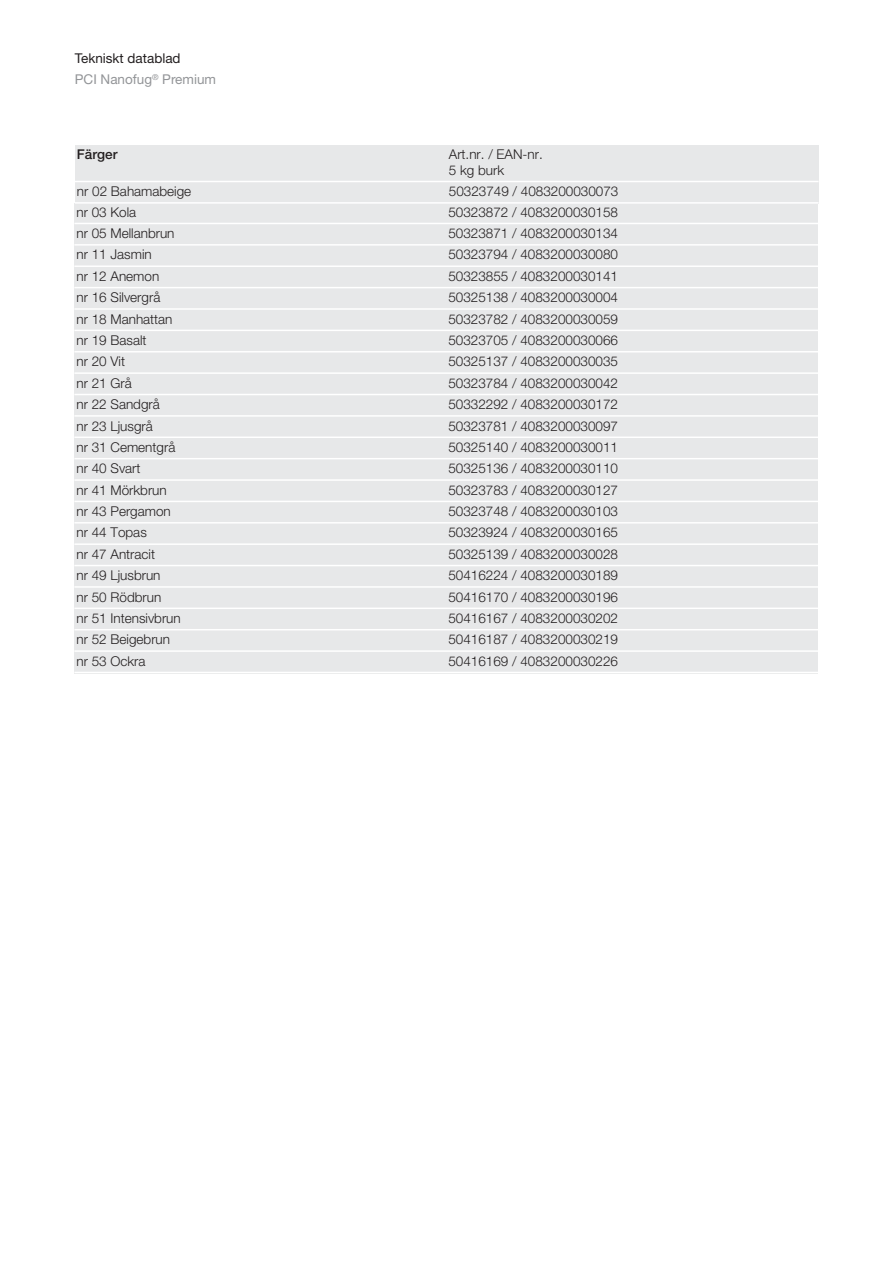
<style>
.page{position:relative;width:893px;height:1263px;background:#fff}
.page>*{position:absolute;margin:0;border:0;box-sizing:border-box;transform-origin:0 0}
.t1{font:300 13.5px/16.2px "Helvetica Neue LT Pro";color:#231f20}
.t2{font:13.5px/21.3px "Helvetica Neue LT Pro";color:#939598}
.t3{font:500 13.5px "Helvetica Neue LT Pro";color:#231f20}
.s1{color:#231f20}
</style>
<div class="page">
<div style="left:74px;top:203px;width:372px;height:20px;background:#e7e8e9"></div>
<div style="left:446px;top:203px;width:372px;height:20px;background:#e7e8e9"></div>
<div style="left:74px;top:223px;width:372px;height:22px;background:#e7e8e9"></div>
<div style="left:446px;top:223px;width:372px;height:22px;background:#e7e8e9"></div>
<div style="left:74px;top:245px;width:372px;height:21px;background:#e7e8e9"></div>
<div style="left:446px;top:245px;width:372px;height:21px;background:#e7e8e9"></div>
<div style="left:74px;top:266px;width:372px;height:22px;background:#e7e8e9"></div>
<div style="left:446px;top:266px;width:372px;height:22px;background:#e7e8e9"></div>
<div style="left:74px;top:288px;width:372px;height:21px;background:#e7e8e9"></div>
<div style="left:446px;top:288px;width:372px;height:21px;background:#e7e8e9"></div>
<div style="left:74px;top:309px;width:372px;height:21px;background:#e7e8e9"></div>
<div style="left:446px;top:309px;width:372px;height:21px;background:#e7e8e9"></div>
<div style="left:74px;top:330px;width:372px;height:22px;background:#e7e8e9"></div>
<div style="left:446px;top:330px;width:372px;height:22px;background:#e7e8e9"></div>
<div style="left:74px;top:352px;width:372px;height:21px;background:#e7e8e9"></div>
<div style="left:446px;top:352px;width:372px;height:21px;background:#e7e8e9"></div>
<div style="left:74px;top:373px;width:372px;height:21px;background:#e7e8e9"></div>
<div style="left:446px;top:373px;width:372px;height:21px;background:#e7e8e9"></div>
<div style="left:74px;top:394px;width:372px;height:22px;background:#e7e8e9"></div>
<div style="left:446px;top:394px;width:372px;height:22px;background:#e7e8e9"></div>
<div style="left:74px;top:416px;width:372px;height:21px;background:#e7e8e9"></div>
<div style="left:446px;top:416px;width:372px;height:21px;background:#e7e8e9"></div>
<div style="left:74px;top:437px;width:372px;height:22px;background:#e7e8e9"></div>
<div style="left:446px;top:437px;width:372px;height:22px;background:#e7e8e9"></div>
<div style="left:74px;top:459px;width:372px;height:21px;background:#e7e8e9"></div>
<div style="left:446px;top:459px;width:372px;height:21px;background:#e7e8e9"></div>
<div style="left:74px;top:480px;width:372px;height:21px;background:#e7e8e9"></div>
<div style="left:446px;top:480px;width:372px;height:21px;background:#e7e8e9"></div>
<div style="left:74px;top:501px;width:372px;height:22px;background:#e7e8e9"></div>
<div style="left:446px;top:501px;width:372px;height:22px;background:#e7e8e9"></div>
<div style="left:74px;top:523px;width:372px;height:21px;background:#e7e8e9"></div>
<div style="left:446px;top:523px;width:372px;height:21px;background:#e7e8e9"></div>
<div style="left:74px;top:544px;width:372px;height:21px;background:#e7e8e9"></div>
<div style="left:446px;top:544px;width:372px;height:21px;background:#e7e8e9"></div>
<div style="left:74px;top:565px;width:372px;height:22px;background:#e7e8e9"></div>
<div style="left:446px;top:565px;width:372px;height:22px;background:#e7e8e9"></div>
<div style="left:74px;top:587px;width:372px;height:21px;background:#e7e8e9"></div>
<div style="left:446px;top:587px;width:372px;height:21px;background:#e7e8e9"></div>
<div style="left:74px;top:608px;width:372px;height:22px;background:#e7e8e9"></div>
<div style="left:446px;top:608px;width:372px;height:22px;background:#e7e8e9"></div>
<div style="left:74px;top:630px;width:372px;height:21px;background:#e7e8e9"></div>
<div style="left:446px;top:630px;width:372px;height:21px;background:#e7e8e9"></div>
<div style="left:74px;top:651px;width:372px;height:22px;background:#e7e8e9"></div>
<div style="left:446px;top:651px;width:372px;height:22px;background:#e7e8e9"></div>
<hr style="left:74px;top:223px;width:744px;height:1px;background:#fff">
<hr style="left:74px;top:244px;width:744px;height:2px;background:#fff">
<hr style="left:74px;top:265px;width:744px;height:2px;background:#fff">
<hr style="left:74px;top:287px;width:744px;height:1px;background:#fff">
<hr style="left:74px;top:308px;width:744px;height:2px;background:#fff">
<hr style="left:74px;top:330px;width:744px;height:1px;background:#fff">
<hr style="left:74px;top:351px;width:744px;height:1px;background:#fff">
<hr style="left:74px;top:372px;width:744px;height:2px;background:#fff">
<hr style="left:74px;top:394px;width:744px;height:1px;background:#fff">
<hr style="left:74px;top:415px;width:744px;height:2px;background:#fff">
<hr style="left:74px;top:436px;width:744px;height:2px;background:#fff">
<hr style="left:74px;top:458px;width:744px;height:1px;background:#fff">
<hr style="left:74px;top:479px;width:744px;height:2px;background:#fff">
<hr style="left:74px;top:501px;width:744px;height:1px;background:#fff">
<hr style="left:74px;top:522px;width:744px;height:1px;background:#fff">
<hr style="left:74px;top:543px;width:744px;height:2px;background:#fff">
<hr style="left:74px;top:565px;width:744px;height:1px;background:#fff">
<hr style="left:74px;top:586px;width:744px;height:2px;background:#fff">
<hr style="left:74px;top:608px;width:744px;height:1px;background:#fff">
<hr style="left:74px;top:629px;width:744px;height:1px;background:#fff">
<hr style="left:74px;top:650px;width:744px;height:2px;background:#fff">
<hr style="left:74px;top:672px;width:744px;height:1px;background:#fff">
<div style="left:75px;top:145px;width:372px;height:36px;background:#e7e8e9"></div>
<div style="left:447px;top:145px;width:372px;height:36px;background:#e7e8e9"></div>
<div style="left:75px;top:181px;width:372px;height:23px;background:#e7e8e9"></div>
<div style="left:447px;top:181px;width:372px;height:23px;background:#e7e8e9"></div>
<hr style="left:75px;top:181px;width:744px;height:1px;background:#fff">
<hr style="left:75px;top:202px;width:744px;height:2px;background:#fff">
<p class="t2" style="left:75px;top:49px;width:143px"><span class="s1">Tekniskt datablad<br></span>PCI Nanofug<sup>®</sup> Premium</p>
<p class="t3" style="left:77px;top:149px;width:42px">Färger</p>
<p class="t1" style="left:449px;top:147px;width:96px">Art.nr. / EAN-nr.<br>5 kg burk</p>
<p class="t1" style="left:77px;top:184px;width:116px">nr 02 Bahamabeige</p>
<p class="t1" style="left:449px;top:184px;width:171px">50323749 / 4083200030073</p>
<p class="t1" style="left:77px;top:205px;width:61px">nr 03 Kola</p>
<p class="t1" style="left:448px;top:205px;width:171px">50323872 / 4083200030158</p>
<p class="t1" style="left:77px;top:226px;width:100px">nr 05 Mellanbrun</p>
<p class="t1" style="left:448px;top:226px;width:171px">50323871 / 4083200030134</p>
<p class="t1" style="left:77px;top:248px;width:77px">nr 11 Jasmin</p>
<p class="t1" style="left:448px;top:248px;width:171px">50323794 / 4083200030080</p>
<p class="t1" style="left:77px;top:269px;width:84px">nr 12 Anemon</p>
<p class="t1" style="left:448px;top:269px;width:171px">50323855 / 4083200030141</p>
<p class="t1" style="left:77px;top:291px;width:85px">nr 16 Silvergrå</p>
<p class="t1" style="left:448px;top:291px;width:171px">50325138 / 4083200030004</p>
<p class="t1" style="left:77px;top:312px;width:98px">nr 18 Manhattan</p>
<p class="t1" style="left:448px;top:312px;width:171px">50323782 / 4083200030059</p>
<p class="t1" style="left:77px;top:333px;width:72px">nr 19 Basalt</p>
<p class="t1" style="left:448px;top:333px;width:171px">50323705 / 4083200030066</p>
<p class="t1" style="left:77px;top:355px;width:50px">nr 20 Vit</p>
<p class="t1" style="left:448px;top:355px;width:171px">50325137 / 4083200030035</p>
<p class="t1" style="left:77px;top:376px;width:57px">nr 21 Grå</p>
<p class="t1" style="left:448px;top:376px;width:171px">50323784 / 4083200030042</p>
<p class="t1" style="left:77px;top:397px;width:85px">nr 22 Sandgrå</p>
<p class="t1" style="left:448px;top:397px;width:171px">50332292 / 4083200030172</p>
<p class="t1" style="left:77px;top:419px;width:78px">nr 23 Ljusgrå</p>
<p class="t1" style="left:448px;top:419px;width:171px">50323781 / 4083200030097</p>
<p class="t1" style="left:77px;top:440px;width:100px">nr 31 Cementgrå</p>
<p class="t1" style="left:448px;top:440px;width:171px">50325140 / 4083200030011</p>
<p class="t1" style="left:77px;top:462px;width:66px">nr 40 Svart</p>
<p class="t1" style="left:448px;top:462px;width:171px">50325136 / 4083200030110</p>
<p class="t1" style="left:77px;top:483px;width:92px">nr 41 Mörkbrun</p>
<p class="t1" style="left:448px;top:483px;width:171px">50323783 / 4083200030127</p>
<p class="t1" style="left:77px;top:504px;width:96px">nr 43 Pergamon</p>
<p class="t1" style="left:448px;top:504px;width:171px">50323748 / 4083200030103</p>
<p class="t1" style="left:77px;top:526px;width:72px">nr 44 Topas</p>
<p class="t1" style="left:448px;top:526px;width:171px">50323924 / 4083200030165</p>
<p class="t1" style="left:77px;top:547px;width:80px">nr 47 Antracit</p>
<p class="t1" style="left:448px;top:547px;width:171px">50325139 / 4083200030028</p>
<p class="t1" style="left:77px;top:569px;width:86px">nr 49 Ljusbrun</p>
<p class="t1" style="left:448px;top:569px;width:171px">50416224 / 4083200030189</p>
<p class="t1" style="left:77px;top:590px;width:86px">nr 50 Rödbrun</p>
<p class="t1" style="left:448px;top:590px;width:171px">50416170 / 4083200030196</p>
<p class="t1" style="left:77px;top:611px;width:106px">nr 51 Intensivbrun</p>
<p class="t1" style="left:448px;top:611px;width:171px">50416167 / 4083200030202</p>
<p class="t1" style="left:77px;top:633px;width:95px">nr 52 Beigebrun</p>
<p class="t1" style="left:448px;top:633px;width:171px">50416187 / 4083200030219</p>
<p class="t1" style="left:77px;top:654px;width:71px">nr 53 Ockra</p>
<p class="t1" style="left:448px;top:654px;width:171px">50416169 / 4083200030226</p>
</div>
